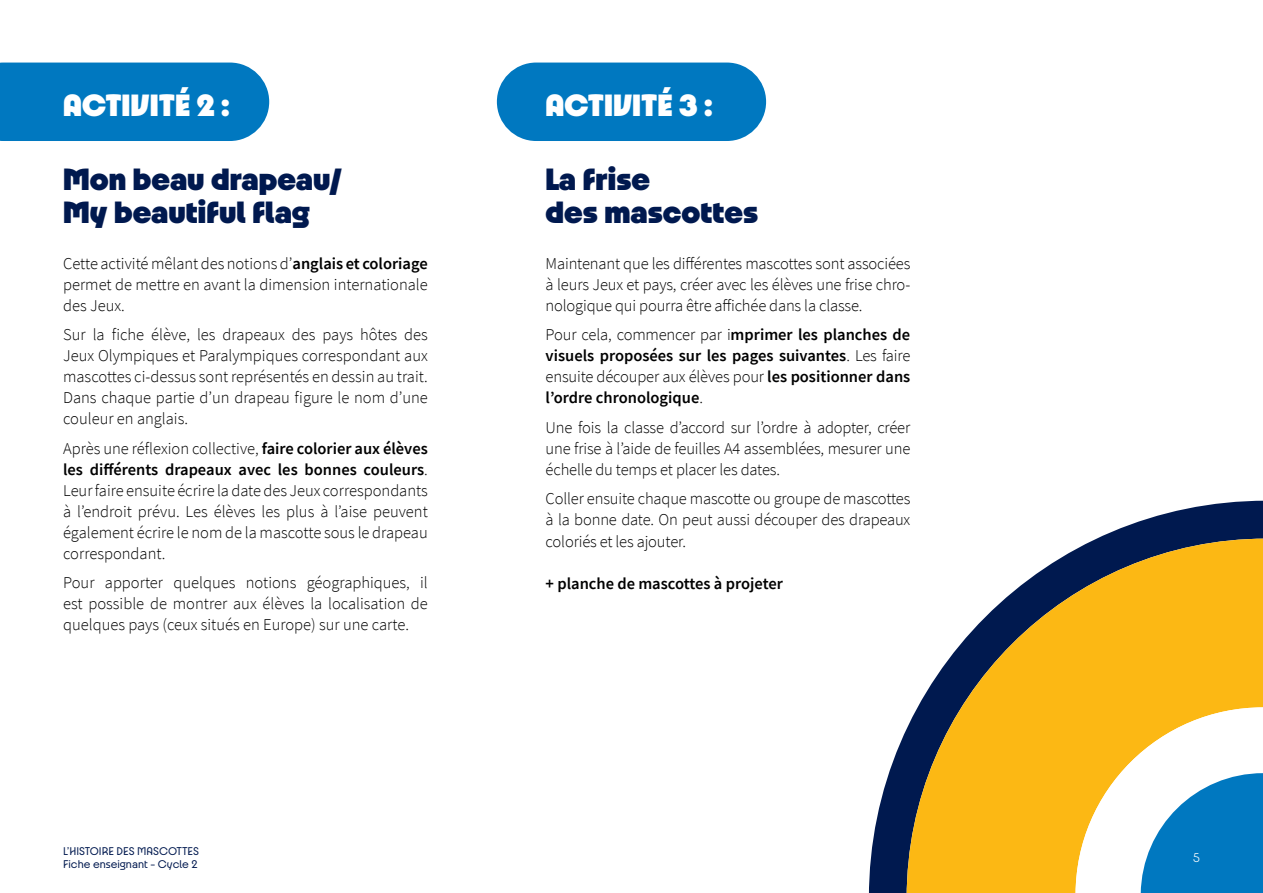
<style>
.page{position:relative;width:1263px;height:893px;background:#fff}
.page>*{position:absolute;margin:0;border:0;box-sizing:border-box;transform-origin:0 0}
.t1{font:900 33px/33px "Paris 2024";color:#00194f}
.t2{font:900 33px "Paris 2024";color:#fff}
.t3{font:300 16.5px/21px "Source Sans Pro";letter-spacing:-.01em;color:#000001;text-align:justify}
.t4{font:600 16.5px/21px "Source Sans Pro";color:#000001;text-align:justify}
.t5{font:300 13.5px "Paris 2024";color:#fff}
.t6{font:12px/13.5px "Paris 2024";color:#00194f}
.s1{font-weight:600}
.s2{font-weight:300}
</style>
<div class="page">
<svg style="left:869px;top:501px;width:394px;height:392px"></svg>
<svg style="left:907px;top:539px;width:356px;height:354px;fill:#fcb814"></svg>
<svg style="left:1075px;top:707px;width:188px;height:186px"></svg>
<div style="left:0;top:63px;width:269px;height:78px;background:#0078c0"></div>
<div style="left:497px;top:63px;width:269px;height:78px;background:#0078c0;border-radius:39px"></div>
<h1 class="t2" style="left:63px;top:83px;width:168px">ACTIVITÉ 2 :</h1>
<h1 class="t2" style="left:546px;top:83px;width:169px">ACTIVITÉ 3 :</h1>
<h1 class="t1" style="left:63px;top:162px;width:281px">Mon beau drapeau/<br>My beautiful flag</h1>
<h1 class="t1" style="left:546px;top:162px;width:214px">La frise<br>des mascottes</h1>
<p class="t3" style="left:63px;top:253px;width:366px">Cette activité mêlant des notions d’<span class="s1">anglais et coloriage </span>permet de mettre en avant la dimension internationale des Jeux.</p>
<p class="t3" style="left:63px;top:324px;width:366px">Sur la fiche élève, les drapeaux des pays hôtes des Jeux Olympiques et Paralympiques correspondant aux mascottes ci-dessus sont représentés en dessin au trait.<br>Dans chaque partie d’un drapeau figure le nom d’une couleur en anglais.</p>
<p class="t3" style="left:63px;top:438px;width:366px">Après une réflexion collective, <span class="s1">faire colorier aux élèves les différents drapeaux avec les bonnes couleurs</span>.<br>Leur faire ensuite écrire la date des Jeux correspondants à l’endroit prévu. Les élèves les plus à l’aise peuvent également écrire le nom de la mascotte sous le drapeau correspondant.</p>
<p class="t3" style="left:63px;top:572px;width:366px">Pour apporter quelques notions géographiques, il est possible de montrer aux élèves la localisation de quelques pays (ceux situés en Europe) sur une carte.</p>
<p class="t6" style="left:63px;top:844px;width:137px">L’HISTOIRE DES MASCOTTES<br>Fiche enseignant - Cycle 2</p>
<p class="t3" style="left:546px;top:253px;width:366px">Maintenant que les différentes mascottes sont associées à leurs Jeux et pays, créer avec les élèves une frise chro&shy;nologique qui pourra être affichée dans la classe.</p>
<p class="t4" style="left:546px;top:324px;width:366px"><span class="s2">Pour cela, commencer par i</span>mprimer les planches de visuels proposées sur les pages suivantes<span class="s2">. Les faire ensuite découper aux élèves pour</span> les positionner dans l’ordre chronologique<span class="s2">.</span></p>
<p class="t3" style="left:546px;top:417px;width:366px">Une fois la classe d’accord sur l’ordre à adopter, créer une frise à l’aide de feuilles A4 assemblées, mesurer une échelle du temps et placer les dates.</p>
<p class="t3" style="left:546px;top:488px;width:366px">Coller ensuite chaque mascotte ou groupe de mascottes à la bonne date. On peut aussi découper des drapeaux coloriés et les ajouter.</p>
<p class="t4" style="left:546px;top:573px;width:239px">+ planche de mascottes à projeter</p>
<p class="t5" style="left:1193px;top:849px;width:8px">5</p>
</div>
